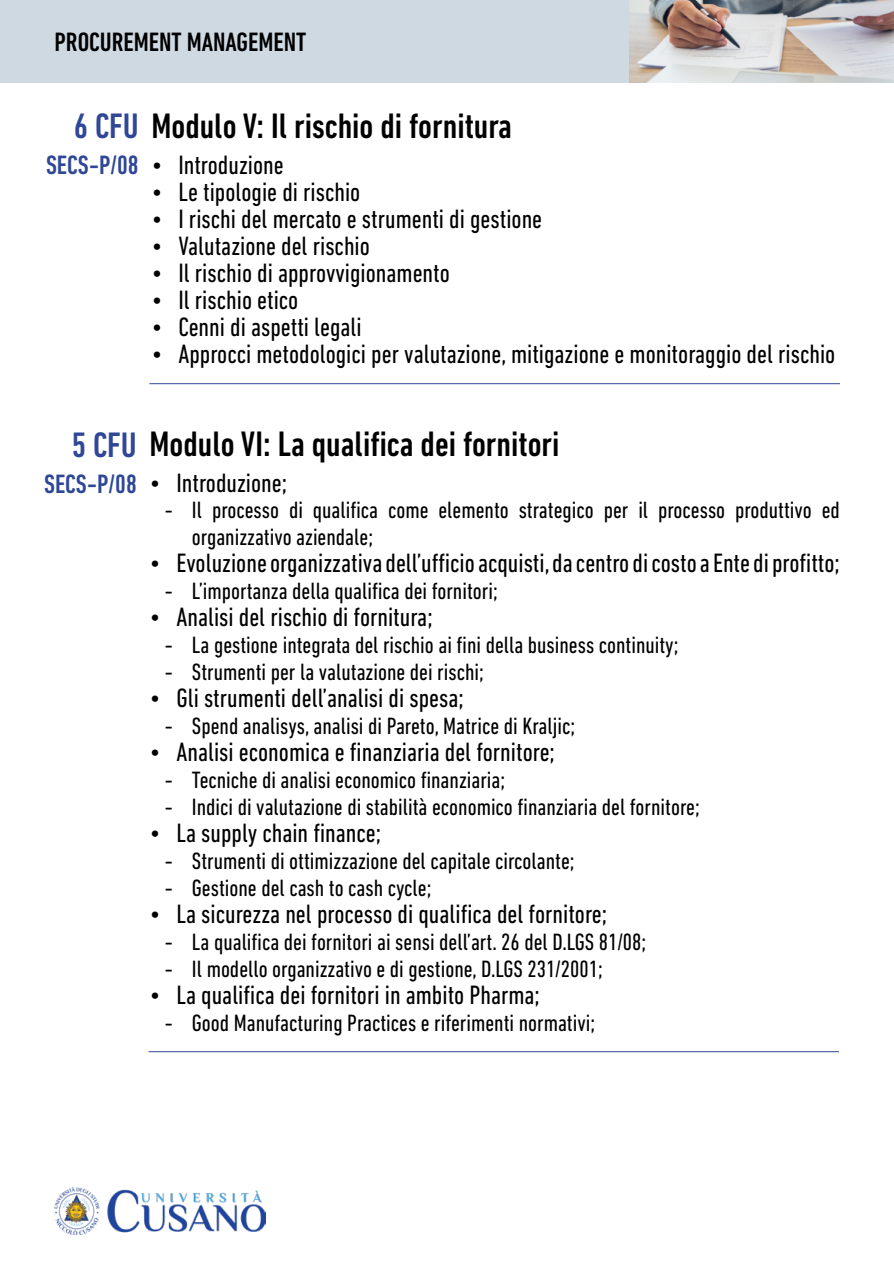
<style>
.page{position:relative;width:894px;height:1264px;background:#fff}
.page>*{position:absolute;margin:0;border:0;box-sizing:border-box;transform-origin:0 0}
.t1{font:500 condensed 36px "DIN Next LT Pro";color:#000}
.t2{font:condensed 27px "DIN Next LT Pro";color:#000}
.t3{font:500 condensed 27px "DIN Next LT Pro";color:#000}
.t4{font:500 condensed 27px "DIN Next LT Pro";color:#2f4796}
.t5{font:condensed 24px/27px "DIN Next LT Pro";color:#000}
.s1{color:#2f4796}
</style>
<div class="page">
<img style="left:54px;top:1187px;width:211px;height:47px">
<div style="left:0;top:0;width:893px;height:83px;background:#ced9e2"></div>
<hr style="left:149px;top:383px;width:690px;height:1px;background:#304696">
<hr style="left:148px;top:1051px;width:690px;height:1px;background:#304696">
<img style="left:630px;top:0;width:263px;height:83px">
<p class="t3" style="left:54px;top:26px;width:253px">PROCUREMENT MANAGEMENT</p>
<p class="t1" style="left:74px;top:105px;width:439px"><span class="s1">6 CFU</span> Modulo V: Il rischio di fornitura</p>
<p class="t2" style="left:151px;top:149px;width:134px">• Introduzione</p>
<p class="t2" style="left:151px;top:176px;width:210px">• Le tipologie di rischio</p>
<p class="t2" style="left:151px;top:203px;width:392px">• I rischi del mercato e strumenti di gestione</p>
<p class="t2" style="left:151px;top:230px;width:220px">• Valutazione del rischio</p>
<p class="t2" style="left:151px;top:257px;width:300px">• Il rischio di approvvigionamento</p>
<p class="t2" style="left:151px;top:284px;width:148px">• Il rischio etico</p>
<p class="t2" style="left:151px;top:311px;width:212px">• Cenni di aspetti legali</p>
<p class="t2" style="left:151px;top:338px;width:685px">• Approcci metodologici per valutazione, mitigazione e monitoraggio del rischio</p>
<p class="t4" style="left:46px;top:150px;width:94px">SECS-P/08</p>
<p class="t1" style="left:72px;top:423px;width:489px"><span class="s1">5 CFU</span> Modulo VI: La qualifica dei fornitori</p>
<p class="t2" style="left:149px;top:467px;width:139px">• Introduzione;</p>
<p class="t5" style="left:192px;top:495px;width:649px;text-indent:-27px">- Il processo di qualifica come elemento strategico per il processo produttivo ed organizzativo aziendale;</p>
<p class="t2" style="left:149px;top:547px;width:692px">• Evoluzione organizzativa dell’ufficio acquisti, da centro di costo a Ente di profitto;</p>
<p class="t5" style="left:165px;top:576px;width:334px">- L’importanza della qualifica dei fornitori;</p>
<p class="t2" style="left:149px;top:601px;width:285px">• Analisi del rischio di fornitura;</p>
<p class="t5" style="left:165px;top:630px;width:515px">- La gestione integrata del rischio ai fini della business continuity;</p>
<p class="t5" style="left:165px;top:657px;width:320px">- Strumenti per la valutazione dei rischi;</p>
<p class="t2" style="left:149px;top:682px;width:316px">• Gli strumenti dell’analisi di spesa;</p>
<p class="t5" style="left:165px;top:711px;width:411px">- Spend analisys, analisi di Pareto, Matrice di Kraljic;</p>
<p class="t2" style="left:149px;top:736px;width:407px">• Analisi economica e finanziaria del fornitore;</p>
<p class="t5" style="left:165px;top:765px;width:342px">- Tecniche di analisi economico finanziaria;</p>
<p class="t5" style="left:165px;top:792px;width:536px">- Indici di valutazione di stabilità economico finanziaria del fornitore;</p>
<p class="t2" style="left:149px;top:817px;width:233px">• La supply chain finance;</p>
<p class="t5" style="left:165px;top:846px;width:411px">- Strumenti di ottimizzazione del capitale circolante;</p>
<p class="t5" style="left:165px;top:873px;width:268px">- Gestione del cash to cash cycle;</p>
<p class="t2" style="left:149px;top:898px;width:459px">• La sicurezza nel processo di qualifica del fornitore;</p>
<p class="t5" style="left:165px;top:927px;width:482px">- La qualifica dei fornitori ai sensi dell’art. 26 del D.LGS 81/08;</p>
<p class="t5" style="left:165px;top:954px;width:439px">- Il modello organizzativo e di gestione, D.LGS 231/2001;</p>
<p class="t2" style="left:149px;top:979px;width:392px">• La qualifica dei fornitori in ambito Pharma;</p>
<p class="t5" style="left:165px;top:1008px;width:431px">- Good Manufacturing Practices e riferimenti normativi;</p>
<p class="t4" style="left:44px;top:468px;width:94px">SECS-P/08</p>
</div>
